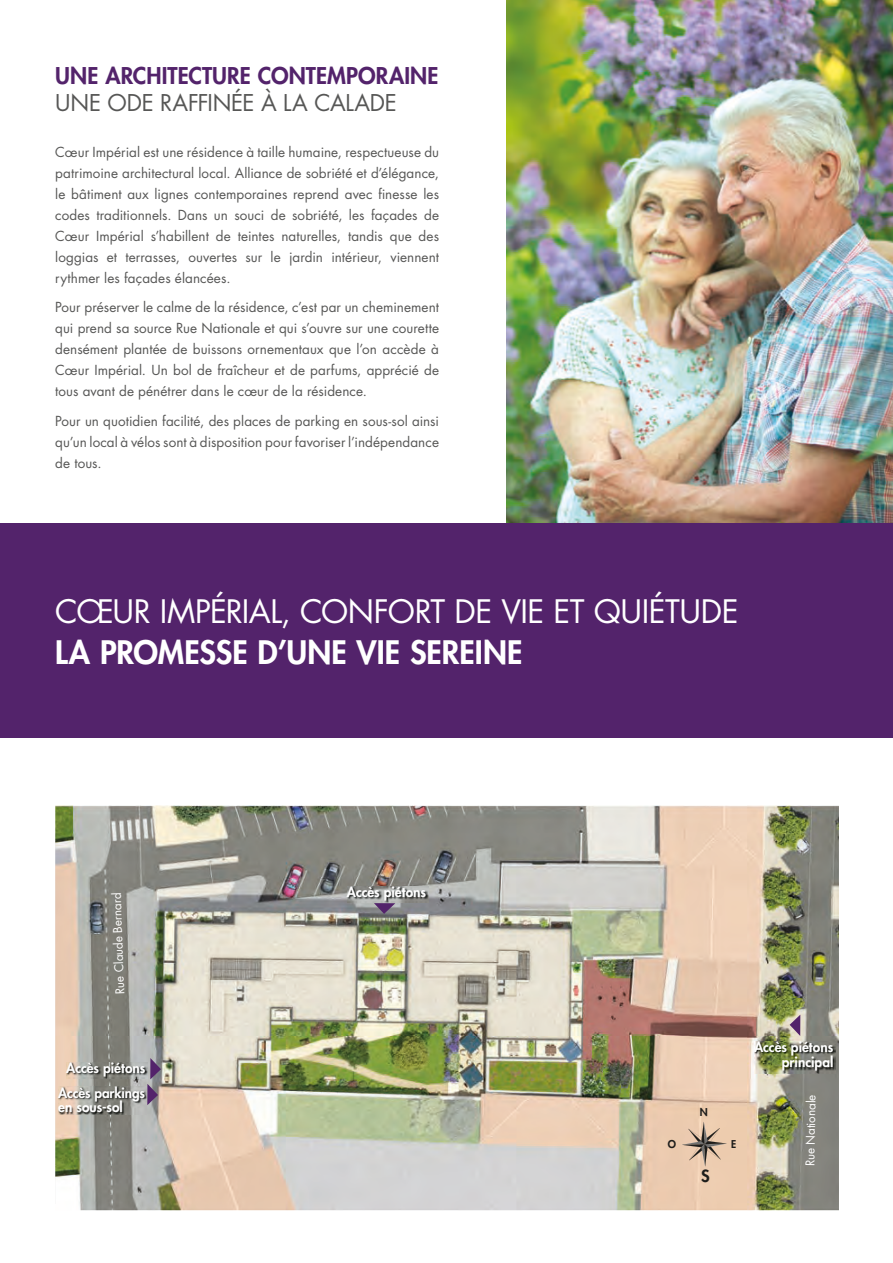
<style>
.page{position:relative;width:893px;height:1263px;background:#fff}
.page>*{position:absolute;margin:0;border:0;box-sizing:border-box;transform-origin:0 0}
.t1{font:31.5px "Futura Std";letter-spacing:-.015em;color:#fff}
.t2{font:800 31.5px "Futura Std";color:#fff}
.t3{font:800 22.5px "Futura Std";letter-spacing:.005em;color:#53236b}
.t4{font:22.5px "Futura Std";letter-spacing:-.01em;color:#575756}
.t5{font:800 16.35px "Futura Std";color:#1d1d1b}
.t6{font:800 13.65px/15.5px "Futura Std";color:#fff;text-align:right}
.t7{font:13.5px/21px "Futura Std";letter-spacing:.005em;color:#575756;text-align:justify}
.t8{font:11.85px "Futura Std";color:#fff}
.t9{font:800 10.5px "Futura Std";color:#1d1d1b}
</style>
<div class="page">
<img style="left:55px;top:805px;width:784px;height:405px">
<img style="left:506px;top:0;width:387px;height:523px">
<svg style="left:682px;top:1122px;width:45px;height:44px"></svg>
<img style="left:67px;top:1063px;width:80px;height:15px">
<img style="left:347px;top:887px;width:81px;height:16px">
<img style="left:755px;top:1041px;width:80px;height:32px">
<img style="left:59px;top:1087px;width:88px;height:27px">
<svg style="left:147px;top:1058px;width:14px;height:47px"></svg>
<svg style="left:374px;top:903px;width:21px;height:11px"></svg>
<svg style="left:790px;top:1015px;width:10px;height:21px"></svg>
<div style="left:0;top:523px;width:893px;height:215px;background:#53236b"></div>
<h2 class="t3" style="left:55px;top:62px;width:385px">UNE ARCHITECTURE CONTEMPORAINE</h2>
<h2 class="t4" style="left:55px;top:89px;width:343px">UNE ODE RAFFINÉE À LA CALADE</h2>
<p class="t7" style="left:55px;top:141px;width:385px">Cœur Impérial est une résidence à taille humaine, respectueuse du patrimoine architectural local. Alliance de sobriété et d’élégance, le bâtiment aux lignes contemporaines reprend avec finesse les codes traditionnels. Dans un souci de sobriété, les façades de Cœur Impérial s’habillent de teintes naturelles, tandis que des loggias et terrasses, ouvertes sur le jardin intérieur, viennent rythmer les façades élancées.</p>
<p class="t7" style="left:55px;top:297px;width:385px">Pour préserver le calme de la résidence, c’est par un cheminement qui prend sa source Rue Nationale et qui s’ouvre sur une courette densément plantée de buissons ornementaux que l’on accède à Cœur Impérial. Un bol de fraîcheur et de parfums, apprécié de tous avant de pénétrer dans le cœur de la résidence.</p>
<p class="t7" style="left:55px;top:410px;width:385px">Pour un quotidien facilité, des places de parking en sous-sol ainsi qu’un local à vélos sont à disposition pour favoriser l’indépendance de tous.</p>
<h1 class="t1" style="left:55px;top:592px;width:685px">CŒUR IMPÉRIAL, CONFORT DE VIE ET QUIÉTUDE</h1>
<h1 class="t2" style="left:55px;top:632px;width:469px">LA PROMESSE D’UNE VIE SEREINE</h1>
<p class="t8" style="left:112px;top:994px;width:102px;rotate:-92deg">Rue Claude Bernard</p>
<p class="t6" style="left:66px;top:1060px;width:81px">Accès piétons</p>
<p class="t6" style="left:58px;top:1086px;width:88px;line-height:14.1px;text-align:left">Accès parkings en sous-sol</p>
<p class="t6" style="left:347px;top:884px;width:81px">Accès piétons</p>
<p class="t9" style="left:700px;top:1106px;width:9px">N</p>
<p class="t9" style="left:668px;top:1137px;width:10px">O</p>
<p class="t9" style="left:731px;top:1137px;width:7px">E</p>
<p class="t5" style="left:701px;top:1166px;width:10px">S</p>
<p class="t6" style="left:754px;top:1039px;width:81px">Accès piétons principal</p>
<p class="t8" style="left:802px;top:1166px;width:73px;rotate:-89deg">Rue Nationale</p>
</div>
